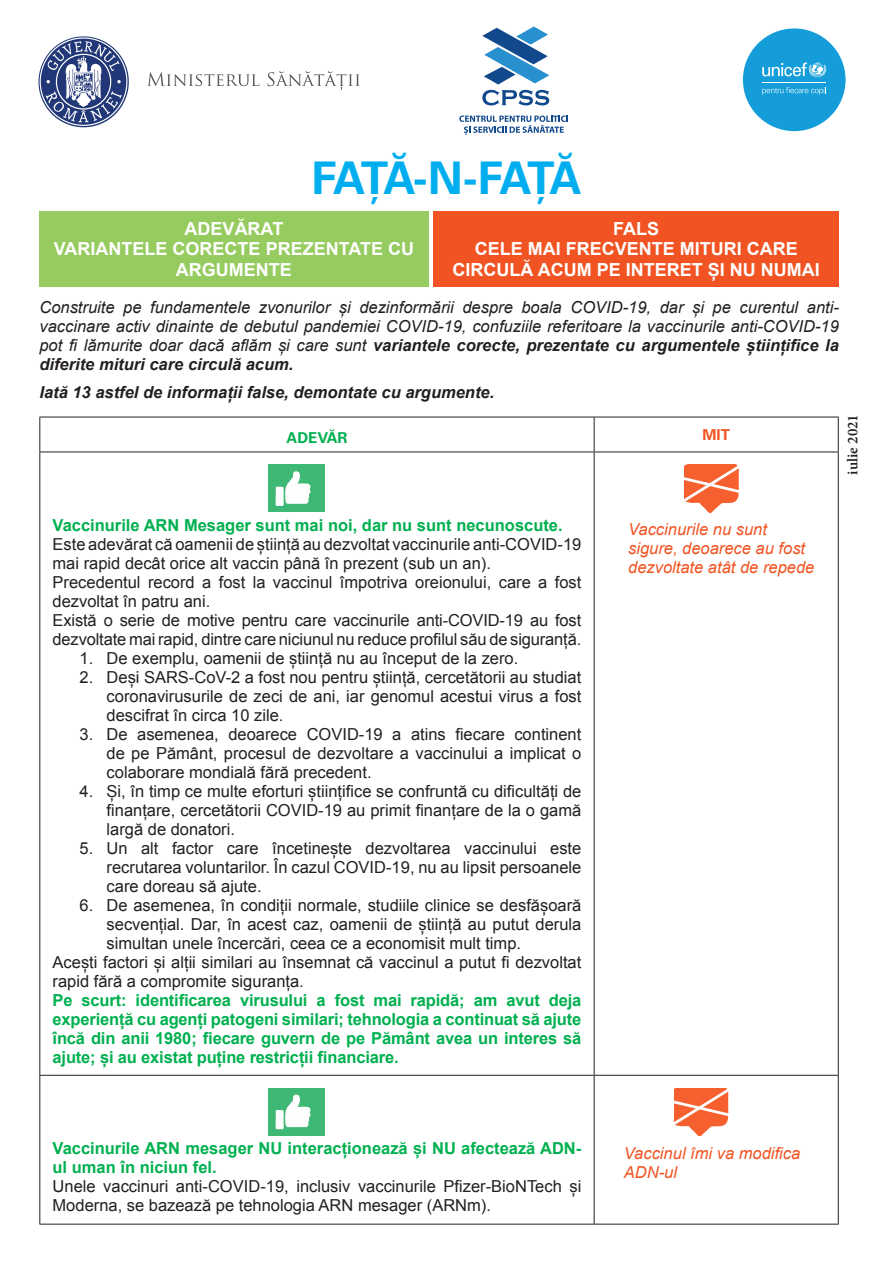
<style>
.page{position:relative;width:893px;height:1263px;background:#fff}
.page>*{position:absolute;margin:0;border:0;box-sizing:border-box;transform-origin:0 0}
.t1{font:700 45px "Univers LT Pro 65";letter-spacing:-.11em;color:#00aeef}
.List_Paragraph_TALK{font:700 18px/20.7px "Arial";color:#fff;text-align:center}
.t2{font:16.5px/18.9px "Arial";color:#231f20}
.t3{font:700 16.5px/19px "Arial";color:#00b050;text-align:justify}
.List_Paragraph_TALK-2{font:italic 16.5px/19px "Arial";color:#231f20;text-align:justify}
.t4{font:italic 16.5px/19px "Arial";color:#f15422}
.List_Paragraph_TALK-3{font:italic 700 16.5px "Arial";color:#231f20}
.t5{font:600 15px "Minion Pro";color:#231f20}
.t6{font:700 15px "Univers LT Pro 65";color:#00b050}
.t7{font:700 15px "Univers LT Pro 65";color:#f15422}
.s1{font-weight:700}
</style>
<div class="page">
<svg style="left:482px;top:27px;width:67px;height:78px"></svg>
<svg style="left:459px;top:116px;width:109px;height:19px"></svg>
<svg style="left:147px;top:71px;width:213px;height:20px"></svg>
<svg style="left:38px;top:36px;width:91px;height:92px"></svg>
<div style="left:743px;top:28px;width:103px;height:103px;background:#149dd9;border-radius:50%"></div>
<svg style="left:762px;top:63px;width:64px;height:15px"></svg>
<hr style="left:762px;top:82px;width:64px;height:1px;background:#fff">
<svg style="left:762px;top:87px;width:64px;height:8px"></svg>
<hr style="left:39px;top:417px;width:555px;height:1px;background:#231f20">
<hr style="left:594px;top:417px;width:245px;height:1px;background:#231f20">
<hr style="left:39px;top:452px;width:555px;height:1px;background:#231f20">
<hr style="left:594px;top:452px;width:245px;height:1px;background:#231f20">
<hr style="left:39px;top:1075px;width:555px;height:1px;background:#231f20">
<hr style="left:594px;top:1075px;width:245px;height:1px;background:#231f20">
<hr style="left:39px;top:1224px;width:555px;height:1px;background:#231f20">
<hr style="left:594px;top:1224px;width:245px;height:1px;background:#231f20">
<hr style="left:39px;top:417px;width:1px;height:35px;background:#231f20">
<hr style="left:39px;top:452px;width:1px;height:623px;background:#231f20">
<hr style="left:39px;top:1076px;width:1px;height:148px;background:#231f20">
<hr style="left:594px;top:417px;width:1px;height:35px;background:#231f20">
<hr style="left:838px;top:417px;width:1px;height:35px;background:#231f20">
<hr style="left:594px;top:452px;width:1px;height:623px;background:#231f20">
<hr style="left:838px;top:452px;width:1px;height:623px;background:#231f20">
<hr style="left:594px;top:1076px;width:1px;height:148px;background:#231f20">
<hr style="left:838px;top:1076px;width:1px;height:148px;background:#231f20">
<div style="left:268px;top:465px;width:56px;height:47px;background:#3db875"></div>
<svg style="left:276px;top:471px;width:35px;height:35px"></svg>
<svg style="left:685px;top:465px;width:54px;height:47px"></svg>
<div style="left:268px;top:1088px;width:56px;height:47px;background:#3db875"></div>
<svg style="left:276px;top:1094px;width:35px;height:35px"></svg>
<svg style="left:674px;top:1088px;width:55px;height:47px"></svg>
<div style="left:39px;top:211px;width:390px;height:76px;background:#95cb5f"></div>
<div style="left:433px;top:211px;width:406px;height:76px;background:#f15422"></div>
<p class="t1" style="left:312px;top:151px;width:271px">FAȚĂ-N-FAȚĂ</p>
<p class="List_Paragraph_TALK" style="left:185px;top:219px;width:100px">ADEVĂRAT</p>
<p class="List_Paragraph_TALK" style="left:54px;top:239px;width:362px">VARIANTELE CORECTE PREZENTATE CU<br>ARGUMENTE</p>
<p class="List_Paragraph_TALK" style="left:613px;top:219px;width:48px">FALS</p>
<p class="List_Paragraph_TALK" style="left:453px;top:239px;width:369px">CELE MAI FRECVENTE MITURI CARE<br>CIRCULĂ ACUM PE INTERET ȘI NU NUMAI</p>
<p class="List_Paragraph_TALK-2" style="left:39px;top:298px;width:801px">Construite pe fundamentele zvonurilor și dezinformării despre boala COVID-19, dar și pe curentul anti&shy;vaccinare activ dinainte de debutul pandemiei COVID-19, confuziile referitoare la vaccinurile anti-COVID-19 pot fi lămurite doar dacă aflăm și care sunt <span class="s1">variantele corecte, prezentate cu argumentele științifice la diferite mituri care circulă acum.</span></p>
<p class="List_Paragraph_TALK-3" style="left:39px;top:381px;width:456px">Iată 13 astfel de informații false, demontate cu argumente.</p>
<p class="t6" style="left:287px;top:429px;width:62px">ADEVĂR</p>
<p class="t7" style="left:702px;top:426px;width:29px">MIT</p>
<p class="t3" style="left:53px;top:516px;width:512px">Vaccinurile ARN Mesager sunt mai noi, dar nu sunt necunoscute.</p>
<p class="t2" style="left:53px;top:535px;width:530px">Este adevărat că oamenii de știință au dezvoltat vaccinurile anti-COVID-19 mai rapid decât orice alt vaccin până în prezent (sub un an).</p>
<p class="t2" style="left:53px;top:573px;width:530px">Precedentul record a fost la vaccinul împotriva oreionului, care a fost dezvoltat în patru ani.</p>
<p class="t2" style="left:53px;top:611px;width:530px">Există o serie de motive pentru care vaccinurile anti-COVID-19 au fost dezvoltate mai rapid, dintre care niciunul nu reduce profilul său de siguranță.</p>
<p class="t2" style="left:80px;top:649px;width:440px">1. De exemplu, oamenii de știință nu au început de la zero.</p>
<p class="t2" style="left:107px;top:668px;width:476px;text-align:justify;text-indent:-27px">2. Deși SARS-CoV-2 a fost nou pentru știință, cercetătorii au studiat coronavirusurile de zeci de ani, iar genomul acestui virus a fost descifrat în circa 10 zile.</p>
<p class="t2" style="left:107px;top:725px;width:476px;text-align:justify;text-indent:-27px">3. De asemenea, deoarece COVID-19 a atins fiecare continent de pe Pământ, procesul de dezvoltare a vaccinului a implicat o colaborare mondială fără precedent.</p>
<p class="t2" style="left:107px;top:782px;width:476px;text-align:justify;text-indent:-27px">4. Și, în timp ce multe eforturi științifice se confruntă cu dificultăți de finanțare, cercetătorii COVID-19 au primit finanțare de la o gamă largă de donatori.</p>
<p class="t2" style="left:107px;top:839px;width:476px;text-align:justify;text-indent:-27px">5. Un alt factor care încetinește dezvoltarea vaccinului este recrutarea voluntarilor. În cazul COVID-19, nu au lipsit persoanele care doreau să ajute.</p>
<p class="t2" style="left:107px;top:895px;width:476px;text-align:justify;text-indent:-27px">6. De asemenea, în condiții normale, studiile clinice se desfășoară secvențial. Dar, în acest caz, oamenii de știință au putut derula simultan unele încercări, ceea ce a economisit mult timp.</p>
<p class="t2" style="left:53px;top:952px;width:530px">Acești factori și alții similari au însemnat că vaccinul a putut fi dezvoltat rapid fără a compromite siguranța.</p>
<p class="t3" style="left:53px;top:991px;width:530px">Pe scurt: identificarea virusului a fost mai rapidă; am avut deja experiență cu agenți patogeni similari; tehnologia a continuat să ajute încă din anii 1980; fiecare guvern de pe Pământ avea un interes să ajute; și au existat puține restricții financiare.</p>
<p class="t3" style="left:53px;top:1140px;width:530px">Vaccinurile ARN mesager NU interacționează și NU afectează ADN&shy;ul uman în niciun fel.</p>
<p class="t2" style="left:53px;top:1177px;width:530px">Unele vaccinuri anti-COVID-19, inclusiv vaccinurile Pfizer-BioNTech și<br>Moderna, se bazează pe tehnologia ARN mesager (ARNm).</p>
<p class="t4" style="left:628px;top:520px;width:188px">Vaccinurile nu sunt sigure, deoarece au fost dezvoltate atât de repede</p>
<p class="t4" style="left:624px;top:1143px;width:178px">Vaccinul îmi va modifica<br>ADN-ul</p>
<p class="t5" style="left:842px;top:474px;width:62px;rotate:-90deg">iulie 2021</p>
</div>
